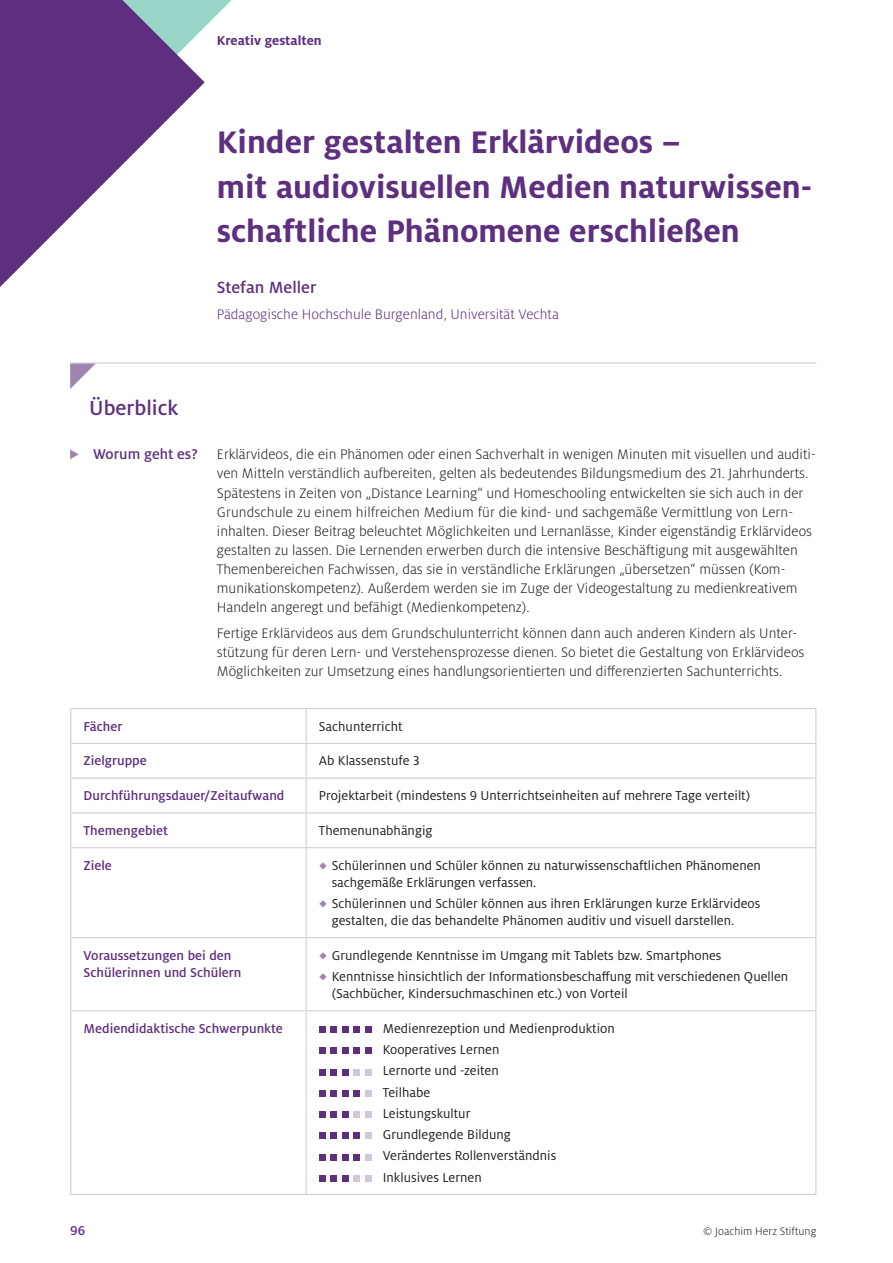
<style>
.page{position:relative;width:893px;height:1263px;background:#fff}
.page>*{position:absolute;margin:0;border:0;box-sizing:border-box;transform-origin:0 0}
.t1{font:700 34.5px/44.7px "Milo OT";color:#5e2f7e}
.t2{font:500 22.5px "Milo OT";color:#5e2f7e}
.t3{font:500 18px "Milo OT";color:#5e2f7e}
.t4{font:500 15.75px "Milo OT";color:#5e2f7e}
.t5{font:300 15.3px/19.2px "Milo OT";color:#231f20}
.t6{font:300 15.3px "Milo OT";color:#5e2f7e}
.t7{font:14.25px/21.3px "Milo OT";color:#231f20}
.t8{font:500 14.25px/17px "Milo OT";color:#5e2f7e}
.t9{font:700 14.25px "Milo OT";color:#5e2f7e}
.t10{font:300 12px "Milo OT";color:#231f20}
</style>
<div class="page">
<svg style="left:205px;top:0;width:27px;height:27px"></svg>
<svg style="left:0;top:0;width:205px;height:287px;fill:#5e2f7e"></svg>
<svg style="left:70px;top:449px;width:9px;height:10px"></svg>
<hr style="left:70px;top:362px;width:746px;height:2px;background:#d1d3d4">
<svg style="left:70px;top:364px;width:25px;height:25px"></svg>
<svg style="left:71px;top:709px;width:744px;height:485px"></svg>
<hr style="left:70px;top:708px;width:236px;height:1px;background:#d1d3d4">
<hr style="left:306px;top:708px;width:64px;height:1px;background:#d1d3d4">
<hr style="left:370px;top:708px;width:446px;height:1px;background:#d1d3d4">
<hr style="left:70px;top:743px;width:236px;height:1px;background:#d1d3d4">
<hr style="left:306px;top:743px;width:64px;height:1px;background:#d1d3d4">
<hr style="left:370px;top:743px;width:446px;height:1px;background:#d1d3d4">
<hr style="left:70px;top:777px;width:236px;height:2px;background:#d1d3d4">
<hr style="left:306px;top:777px;width:64px;height:2px;background:#d1d3d4">
<hr style="left:370px;top:777px;width:446px;height:2px;background:#d1d3d4">
<hr style="left:70px;top:812px;width:236px;height:1px;background:#d1d3d4">
<hr style="left:306px;top:812px;width:64px;height:1px;background:#d1d3d4">
<hr style="left:370px;top:812px;width:446px;height:1px;background:#d1d3d4">
<hr style="left:70px;top:847px;width:236px;height:1px;background:#d1d3d4">
<hr style="left:306px;top:847px;width:64px;height:1px;background:#d1d3d4">
<hr style="left:370px;top:847px;width:446px;height:1px;background:#d1d3d4">
<hr style="left:70px;top:937px;width:236px;height:1px;background:#d1d3d4">
<hr style="left:306px;top:937px;width:64px;height:1px;background:#d1d3d4">
<hr style="left:370px;top:937px;width:446px;height:1px;background:#d1d3d4">
<hr style="left:815px;top:709px;width:1px;height:34px;background:#d1d3d4">
<hr style="left:815px;top:744px;width:1px;height:33px;background:#d1d3d4">
<hr style="left:815px;top:779px;width:1px;height:33px;background:#d1d3d4">
<hr style="left:815px;top:813px;width:1px;height:34px;background:#d1d3d4">
<hr style="left:815px;top:848px;width:1px;height:89px;background:#d1d3d4">
<hr style="left:815px;top:938px;width:1px;height:72px;background:#d1d3d4">
<hr style="left:815px;top:1011px;width:1px;height:183px;background:#d1d3d4">
<hr style="left:306px;top:1010px;width:64px;height:1px;background:#d1d3d4">
<hr style="left:370px;top:1010px;width:446px;height:1px;background:#d1d3d4">
<hr style="left:306px;top:1194px;width:64px;height:1px;background:#d1d3d4">
<hr style="left:370px;top:1194px;width:446px;height:1px;background:#d1d3d4">
<hr style="left:70px;top:709px;width:1px;height:34px;background:#d1d3d4">
<hr style="left:306px;top:709px;width:1px;height:34px;background:#d1d3d4">
<hr style="left:70px;top:744px;width:1px;height:33px;background:#d1d3d4">
<hr style="left:306px;top:744px;width:1px;height:33px;background:#d1d3d4">
<hr style="left:70px;top:779px;width:1px;height:33px;background:#d1d3d4">
<hr style="left:306px;top:779px;width:1px;height:33px;background:#d1d3d4">
<hr style="left:70px;top:813px;width:1px;height:34px;background:#d1d3d4">
<hr style="left:306px;top:813px;width:1px;height:34px;background:#d1d3d4">
<hr style="left:70px;top:848px;width:1px;height:89px;background:#d1d3d4">
<hr style="left:306px;top:848px;width:1px;height:89px;background:#d1d3d4">
<hr style="left:70px;top:938px;width:1px;height:72px;background:#d1d3d4">
<hr style="left:306px;top:938px;width:1px;height:72px;background:#d1d3d4">
<hr style="left:70px;top:1010px;width:236px;height:1px;background:#d1d3d4">
<hr style="left:70px;top:1011px;width:1px;height:183px;background:#d1d3d4">
<hr style="left:306px;top:1011px;width:1px;height:183px;background:#d1d3d4">
<hr style="left:70px;top:1194px;width:236px;height:1px;background:#d1d3d4">
<div style="left:319px;top:1026px;width:6px;height:7px;background:#5e2f7e"></div>
<div style="left:330px;top:1026px;width:7px;height:7px;background:#5e2f7e"></div>
<div style="left:353px;top:1026px;width:7px;height:7px;background:#5e2f7e"></div>
<div style="left:342px;top:1026px;width:6px;height:7px;background:#5e2f7e"></div>
<div style="left:365px;top:1026px;width:6px;height:7px;background:#5e2f7e"></div>
<svg style="left:319px;top:1048px;width:6px;height:6px"></svg>
<div style="left:330px;top:1048px;width:7px;height:6px;background:#5e2f7e"></div>
<div style="left:353px;top:1048px;width:7px;height:6px;background:#5e2f7e"></div>
<svg style="left:342px;top:1048px;width:6px;height:6px"></svg>
<svg style="left:365px;top:1048px;width:6px;height:6px"></svg>
<svg style="left:319px;top:1069px;width:6px;height:6px"></svg>
<div style="left:330px;top:1069px;width:7px;height:6px;background:#5e2f7e"></div>
<div style="left:353px;top:1069px;width:7px;height:6px;background:#d2c7da"></div>
<svg style="left:342px;top:1069px;width:6px;height:6px"></svg>
<svg style="left:365px;top:1069px;width:6px;height:6px"></svg>
<svg style="left:319px;top:1090px;width:6px;height:6px"></svg>
<div style="left:330px;top:1090px;width:7px;height:6px;background:#5e2f7e"></div>
<div style="left:353px;top:1090px;width:7px;height:6px;background:#5e2f7e"></div>
<svg style="left:342px;top:1090px;width:6px;height:6px"></svg>
<svg style="left:365px;top:1090px;width:6px;height:6px"></svg>
<div style="left:319px;top:1111px;width:6px;height:7px;background:#5e2f7e"></div>
<div style="left:330px;top:1111px;width:7px;height:7px;background:#5e2f7e"></div>
<div style="left:353px;top:1111px;width:7px;height:7px;background:#d2c7da"></div>
<div style="left:342px;top:1111px;width:6px;height:7px;background:#5e2f7e"></div>
<div style="left:365px;top:1111px;width:6px;height:7px;background:#d2c7da"></div>
<svg style="left:319px;top:1133px;width:6px;height:6px"></svg>
<div style="left:330px;top:1133px;width:7px;height:6px;background:#5e2f7e"></div>
<div style="left:353px;top:1133px;width:7px;height:6px;background:#5e2f7e"></div>
<svg style="left:342px;top:1133px;width:6px;height:6px"></svg>
<svg style="left:365px;top:1133px;width:6px;height:6px"></svg>
<svg style="left:319px;top:1154px;width:6px;height:6px"></svg>
<div style="left:330px;top:1154px;width:7px;height:6px;background:#5e2f7e"></div>
<div style="left:353px;top:1154px;width:7px;height:6px;background:#5e2f7e"></div>
<svg style="left:342px;top:1154px;width:6px;height:6px"></svg>
<svg style="left:365px;top:1154px;width:6px;height:6px"></svg>
<svg style="left:319px;top:1175px;width:6px;height:6px"></svg>
<div style="left:330px;top:1175px;width:7px;height:6px;background:#5e2f7e"></div>
<div style="left:353px;top:1175px;width:7px;height:6px;background:#d2c7da"></div>
<svg style="left:342px;top:1175px;width:6px;height:6px"></svg>
<svg style="left:365px;top:1175px;width:6px;height:6px"></svg>
<svg style="left:320px;top:862px;width:16px;height:8px"></svg>
<svg style="left:320px;top:900px;width:16px;height:8px"></svg>
<svg style="left:320px;top:952px;width:16px;height:8px"></svg>
<svg style="left:320px;top:973px;width:16px;height:8px"></svg>
<p class="t9" style="left:217px;top:32px;width:106px">Kreativ gestalten</p>
<h1 class="t1" style="left:217px;top:120px;width:597px">Kinder gestalten Erklärvideos –<br>mit audiovisuellen Medien naturwissen&shy;schaftliche Phänomene erschließen</h1>
<p class="t3" style="left:217px;top:278px;width:101px">Stefan Meller</p>
<p class="t6" style="left:217px;top:306px;width:343px">Pädagogische Hochschule Burgenland, Universität Vechta</p>
<h2 class="t2" style="left:89px;top:395px;width:90px">Überblick</h2>
<p class="t4" style="left:93px;top:446px;width:106px">Worum geht es?</p>
<p class="t5" style="left:217px;top:445px;width:600px">Erklärvideos, die ein Phänomen oder einen Sachverhalt in wenigen Minuten mit visuellen und auditi&shy;ven Mitteln verständlich aufbereiten, gelten als bedeutendes Bildungsmedium des 21. Jahrhunderts.<br>Spätestens in Zeiten von „Distance Learning“ und Homeschooling entwickelten sie sich auch in der Grundschule zu einem hilfreichen Medium für die kind- und sachgemäße Vermittlung von Lern&shy;inhalten. Dieser Beitrag beleuchtet Möglichkeiten und Lernanlässe, Kinder eigenständig Erklärvideos gestalten zu lassen. Die Lernenden erwerben durch die intensive Beschäftigung mit ausgewählten Themenbereichen Fachwissen, das sie in verständliche Erklärungen „übersetzen“ müssen (Kom&shy;munikationskompetenz). Außerdem werden sie im Zuge der Videogestaltung zu medienkreativem Handeln angeregt und befähigt (Medienkompetenz).</p>
<p class="t5" style="left:217px;top:624px;width:589px">Fertige Erklärvideos aus dem Grundschulunterricht können dann auch anderen Kindern als Unter&shy;stützung für deren Lern- und Verstehensprozesse dienen. So bietet die Gestaltung von Erklärvideos<br>Möglichkeiten zur Umsetzung eines handlungsorientierten und differenzierten Sachunterrichts.</p>
<p class="t8" style="left:84px;top:718px;width:40px">Fächer</p>
<p class="t7" style="left:319px;top:716px;width:85px">Sachunterricht</p>
<p class="t8" style="left:84px;top:752px;width:65px">Zielgruppe</p>
<p class="t7" style="left:319px;top:750px;width:102px">Ab Klassenstufe 3</p>
<p class="t8" style="left:84px;top:787px;width:202px">Durchführungsdauer/Zeitaufwand</p>
<p class="t7" style="left:319px;top:785px;width:433px">Projektarbeit (mindestens 9 Unterrichtseinheiten auf mehrere Tage verteilt)</p>
<p class="t8" style="left:84px;top:822px;width:86px">Themengebiet</p>
<p class="t7" style="left:319px;top:820px;width:115px">Themenunabhängig</p>
<p class="t8" style="left:84px;top:857px;width:30px">Ziele</p>
<p class="t7" style="left:332px;top:857px;width:431px;line-height:17px">Schülerinnen und Schüler können zu naturwissenschaftlichen Phänomenen sachgemäße Erklärungen verfassen.</p>
<p class="t7" style="left:332px;top:895px;width:430px;line-height:17px">Schülerinnen und Schüler können aus ihren Erklärungen kurze Erklärvideos gestalten, die das behandelte Phänomen auditiv und visuell darstellen.</p>
<p class="t8" style="left:84px;top:947px;width:159px">Voraussetzungen bei den<br>Schülerinnen und Schülern</p>
<p class="t7" style="left:332px;top:945px;width:458px">Grundlegende Kenntnisse im Umgang mit Tablets bzw. Smartphones<br>Kenntnisse hinsichtlich der Informationsbeschaffung mit verschiedenen Quellen</p>
<p class="t7" style="left:332px;top:983px;width:298px">(Sachbücher, Kindersuchmaschinen etc.) von Vorteil</p>
<p class="t8" style="left:84px;top:1020px;width:201px">Mediendidaktische Schwerpunkte</p>
<p class="t7" style="left:383px;top:1018px;width:234px">Medienrezeption und Medienproduktion<br>Kooperatives Lernen<br>Lernorte und -zeiten<br>Teilhabe<br>Leistungskultur<br>Grundlegende Bildung<br>Verändertes Rollenverständnis<br>Inklusives Lernen</p>
<p class="t8" style="left:70px;top:1222px;width:17px">96</p>
<p class="t10" style="left:703px;top:1225px;width:115px">© Joachim Herz Stiftung</p>
</div>
